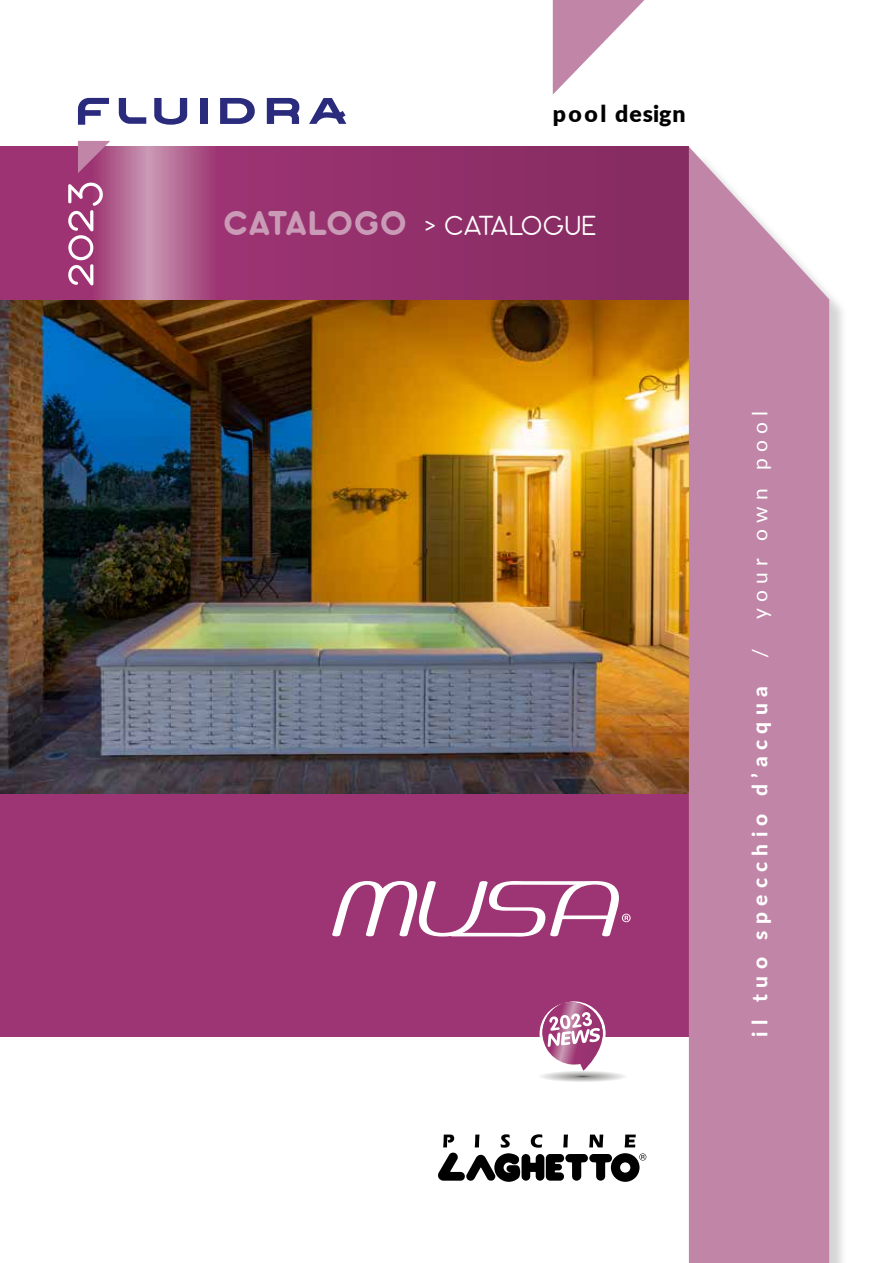
<style>
.page{position:relative;width:893px;height:1263px;background:#fff}
.page>*{position:absolute;margin:0;border:0;box-sizing:border-box;transform-origin:0 0}
.t1{font:300 51.9px "Arista 2.0 Alternate";color:#fff}
.t2{font:300 30px "Arista 2.0 Alternate";letter-spacing:.05em;color:#fff}
.t3{font:900 23.1px "Lato";letter-spacing:.04em;color:#000}
.t4{font:800 21px "Lato";letter-spacing:.3em;color:#fff}
.t5{font:21px "Lato";letter-spacing:.3em;color:#fff}
.s1{font-weight:400;font-size:37.5px;color:#ca9bb6}
</style>
<div class="page">
<div style="left:0;top:146px;width:689px;height:890px;background:#9d3473"></div>
<svg style="left:438px;top:1134px;width:208px;height:48px"></svg>
<img style="left:0;top:300px;width:689px;height:493px">
<svg style="left:99px;top:147px;width:590px;height:153px"></svg>
<div style="left:691px;top:151px;width:157px;height:1112px;background:#000;opacity:.17"></div>
<div style="left:689px;top:147px;width:140px;height:1116px;background:#c185a7"></div>
<svg style="left:553px;top:0;width:91px;height:95px"></svg>
<svg style="left:78px;top:141px;width:32px;height:32px"></svg>
<svg style="left:534px;top:1001px;width:97px;height:81px"></svg>
<svg style="left:332px;top:881px;width:299px;height:55px"></svg>
<svg style="left:78px;top:98px;width:31px;height:27px"></svg>
<svg style="left:154px;top:98px;width:33px;height:27px"></svg>
<div style="left:200px;top:98px;width:7px;height:26px;background:#2a2b7c"></div>
<svg style="left:220px;top:98px;width:35px;height:26px"></svg>
<svg style="left:267px;top:98px;width:32px;height:26px"></svg>
<svg style="left:119px;top:98px;width:27px;height:26px"></svg>
<svg style="left:309px;top:98px;width:37px;height:26px"></svg>
<h1 class="t1" style="left:47px;top:287px;width:107px;rotate:-90deg">2023</h1>
<p class="t3" style="left:553px;top:96px;width:134px">pool design</p>
<h2 class="t2" style="left:224px;top:208px;width:373px"><span class="s1">CATALOGO</span> &gt; CATALOGUE</h2>
<p class="t5" style="left:745px;top:619px;width:210px;rotate:-90deg">your own pool</p>
<p class="t5" style="left:745px;top:658px;width:11px;rotate:-90deg">/</p>
<p class="t4" style="left:744px;top:1036px;width:351px;rotate:-90deg">il tuo specchio d’acqua</p>
</div>
